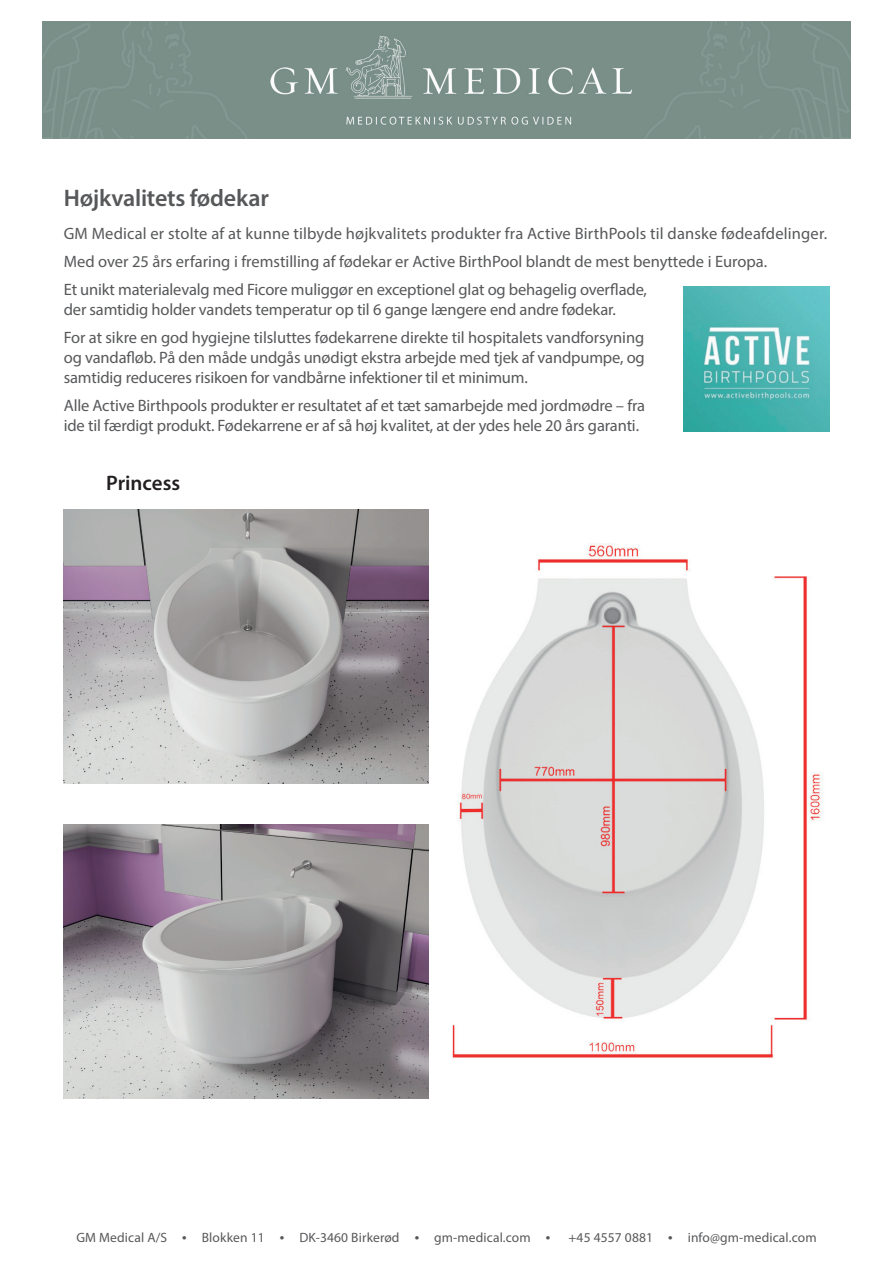
<style>
.page{position:relative;width:893px;height:1263px;background:#fff}
.page>*{position:absolute;margin:0;border:0;box-sizing:border-box;transform-origin:0 0}
.t1{font:600 24px "Myriad Pro";letter-spacing:-.01em;color:#57585a}
.t2{font:600 21px "Myriad Pro";color:#231f20}
.t3{font:16.5px/28.3px "Myriad Pro";letter-spacing:-.01em;color:#57585a}
.t4{font:13.5px "Myriad Pro";letter-spacing:.01em;color:#57585a}
</style>
<div class="page">
<img style="left:43px;top:21px;width:807px;height:117px">
<img style="left:684px;top:286px;width:145px;height:145px">
<img style="left:64px;top:510px;width:365px;height:273px">
<img style="left:64px;top:825px;width:364px;height:273px">
<img style="left:452px;top:543px;width:370px;height:515px">
<h1 class="t1" style="left:64px;top:183px;width:207px">Højkvalitets fødekar</h1>
<p class="t3" style="left:64px;top:219px;width:765px">GM Medical er stolte af at kunne tilbyde højkvalitets produkter fra Active BirthPools til danske fødeafdelinger.<br>Med over 25 års erfaring i fremstilling af fødekar er Active BirthPool blandt de mest benyttede i Europa.<br>Et unikt materialevalg med Ficore muliggør en exceptionel glat og behagelig overflade,</p>
<p class="t3" style="left:64px;top:295px;width:582px">der samtidig holder vandets temperatur op til 6 gange længere end andre fødekar.<br>For at sikre en god hygiejne tilsluttes fødekarrene direkte til hospitalets vandforsyning</p>
<p class="t3" style="left:64px;top:348px;width:582px;line-height:19.8px">og vandafløb. På den måde undgås unødigt ekstra arbejde med tjek af vandpumpe, og samtidig reduceres risikoen for vandbårne infektioner til et minimum.</p>
<p class="t3" style="left:64px;top:396px;width:583px;line-height:19.8px">Alle Active Birthpools produkter er resultatet af et tæt samarbejde med jordmødre – fra ide til færdigt produkt. Fødekarrene er af så høj kvalitet, at der ydes hele 20 års garanti.</p>
<p class="t2" style="left:106px;top:469px;width:75px">Princess</p>
<p class="t4" style="left:76px;top:1229px;width:92px">GM Medical A/S</p>
<p class="t4" style="left:182px;top:1229px;width:84px">● Blokken 11</p>
<p class="t4" style="left:280px;top:1229px;width:121px">● DK-3460 Birkerød</p>
<p class="t4" style="left:415px;top:1229px;width:117px">● gm-medical.com</p>
<p class="t4" style="left:546px;top:1229px;width:109px">● +45 4557 0881</p>
<p class="t4" style="left:668px;top:1229px;width:150px">● info@gm-medical.com</p>
</div>
